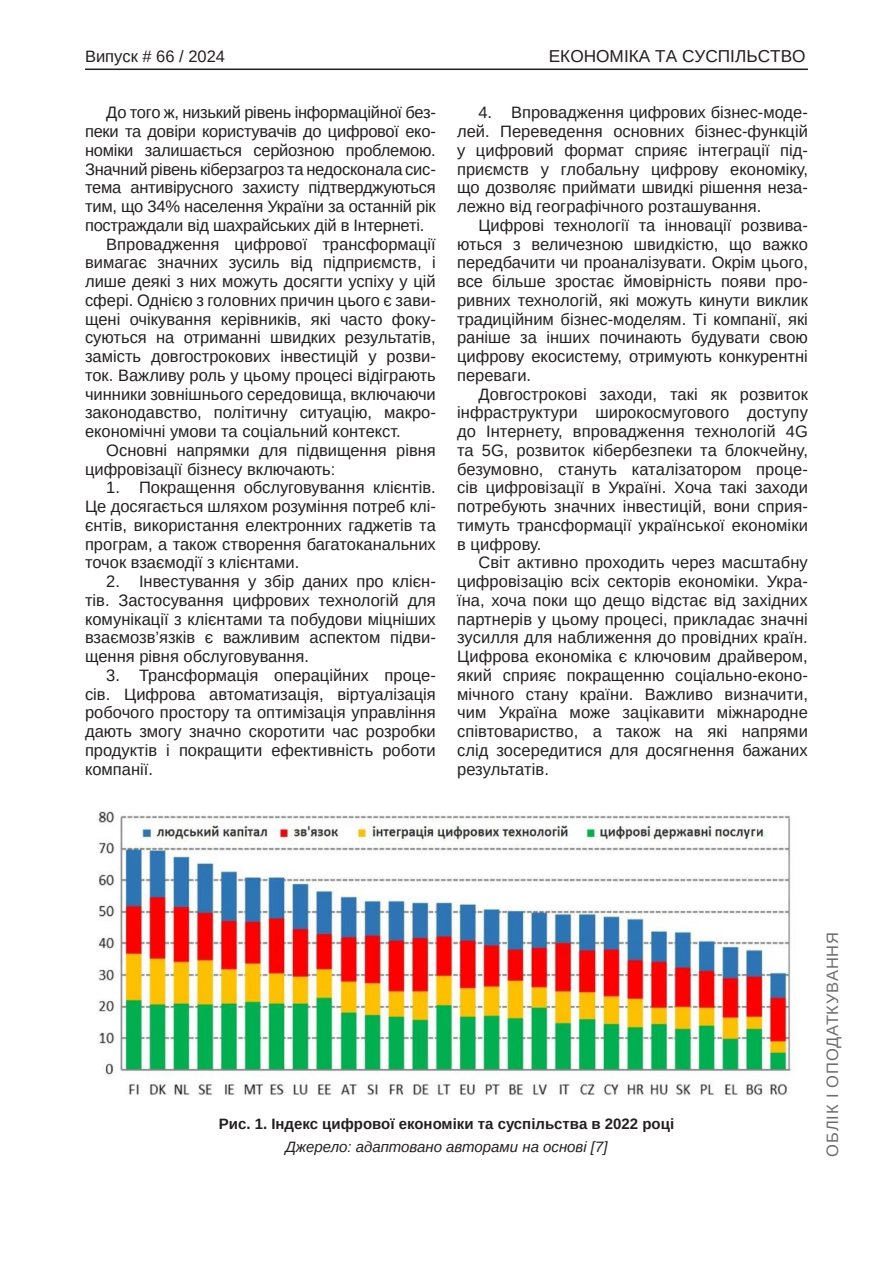
<style>
.page{position:relative;width:893px;height:1263px;background:#fff}
.page>*{position:absolute;margin:0;border:0;box-sizing:border-box;transform-origin:0 0}
.t1{font:17.25px "Arimo";color:#231f20}
.Текст_основной_G{font:16.5px/18.8px "Arimo";color:#231f20;text-align:justify}
.t2{font:16.5px "Arimo";letter-spacing:.05em;color:#6c6d70}
.t3{font:16.5px "Arimo";color:#231f20}
.Рисунок_N{font:700 15px "Arimo";color:#231f20}
.Джерело{font:italic 15px "Arimo";color:#231f20}
</style>
<div class="page">
<hr style="left:85px;top:69px;width:723px;height:1px;background:#231f20">
<img style="left:98px;top:811px;width:697px;height:284px">
<p class="t3" style="left:85px;top:47px;width:142px">Випуск # 66 / 2024</p>
<p class="t1" style="left:549px;top:47px;width:258px">ЕКОНОМІКА ТА СУСПІЛЬСТВО</p>
<p class="Текст_основной_G" style="left:85px;top:103px;width:352px;text-indent:21px">До того ж, низький рівень інформаційної без&shy;пеки та довіри користувачів до цифрової еко&shy;номіки залишається серйозною проблемою.<br>Значний рівень кіберзагроз та недосконала сис&shy;тема антивірусного захисту підтверджуються тим, що 34% населення України за останній рік постраждали від шахрайських дій в Інтернеті.</p>
<p class="Текст_основной_G" style="left:85px;top:235px;width:352px;text-indent:21px">Впровадження цифрової трансформації вимагає значних зусиль від підприємств, і лише деякі з них можуть досягти успіху у цій сфері. Однією з головних причин цього є зави&shy;щені очікування керівників, які часто фоку&shy;суються на отриманні швидких результатів, замість довгострокових інвестицій у розви&shy;ток. Важливу роль у цьому процесі відіграють чинники зовнішнього середовища, включаючи законодавство, політичну ситуацію, макро&shy;економічні умови та соціальний контекст.</p>
<p class="Текст_основной_G" style="left:85px;top:441px;width:352px;text-indent:21px">Основні напрямки для підвищення рівня цифровізації бізнесу включають:</p>
<p class="Текст_основной_G" style="left:85px;top:478px;width:352px;text-indent:21px">1. Покращення обслуговування клієнтів.<br>Це досягається шляхом розуміння потреб клі&shy;єнтів, використання електронних гаджетів та програм, а також створення багатоканальних точок взаємодії з клієнтами.</p>
<p class="Текст_основной_G" style="left:85px;top:572px;width:352px;text-indent:21px">2. Інвестування у збір даних про клієн&shy;тів. Застосування цифрових технологій для комунікації з клієнтами та побудови міцніших взаємозв’язків є важливим аспектом підви&shy;щення рівня обслуговування.</p>
<p class="Текст_основной_G" style="left:85px;top:666px;width:352px;text-indent:21px">3. Трансформація операційних проце&shy;сів. Цифрова автоматизація, віртуалізація робочого простору та оптимізація управління дають змогу значно скоротити час розробки продуктів і покращити ефективність роботи компанії.</p>
<p class="Текст_основной_G" style="left:457px;top:103px;width:352px;text-indent:21px">4. Впровадження цифрових бізнес-моде&shy;лей. Переведення основних бізнес-функцій у цифровий формат сприяє інтеграції під&shy;приємств у глобальну цифрову економіку, що дозволяє приймати швидкі рішення неза&shy;лежно від географічного розташування.</p>
<p class="Текст_основной_G" style="left:457px;top:216px;width:352px;text-indent:21px">Цифрові технології та інновації розвива&shy;ються з величезною швидкістю, що важко передбачити чи проаналізувати. Окрім цього, все більше зростає ймовірність появи про&shy;ривних технологій, які можуть кинути виклик традиційним бізнес-моделям. Ті компанії, які раніше за інших починають будувати свою цифрову екосистему, отримують конкурентні переваги.</p>
<p class="Текст_основной_G" style="left:457px;top:385px;width:352px;text-indent:21px">Довгострокові заходи, такі як розвиток інфраструктури широкосмугового доступу до Інтернету, впровадження технологій 4G та 5G, розвиток кібербезпеки та блокчейну, безумовно, стануть каталізатором проце&shy;сів цифровізації в Україні. Хоча такі заходи потребують значних інвестицій, вони сприя&shy;тимуть трансформації української економіки в цифрову.</p>
<p class="Текст_основной_G" style="left:457px;top:553px;width:352px;text-indent:21px">Світ активно проходить через масштабну цифровізацію всіх секторів економіки. Укра&shy;їна, хоча поки що дещо відстає від західних партнерів у цьому процесі, прикладає значні зусилля для наближення до провідних країн.<br>Цифрова економіка є ключовим драйвером, який сприяє покращенню соціально-еконо&shy;мічного стану країни. Важливо визначити, чим Україна може зацікавити міжнародне співтовариство, а також на які напрями слід зосередитися для досягнення бажаних результатів.</p>
<p class="Рисунок_N" style="left:219px;top:1113px;width:457px">Рис. 1. Індекс цифрової економіки та суспільства в 2022 році</p>
<p class="Джерело" style="left:285px;top:1137px;width:324px">Джерело: адаптовано авторами на основі [7]</p>
<p class="t2" style="left:823px;top:1157px;width:226px;rotate:-90deg">ОБЛІК І ОПОДАТКУВАННЯ</p>
</div>
